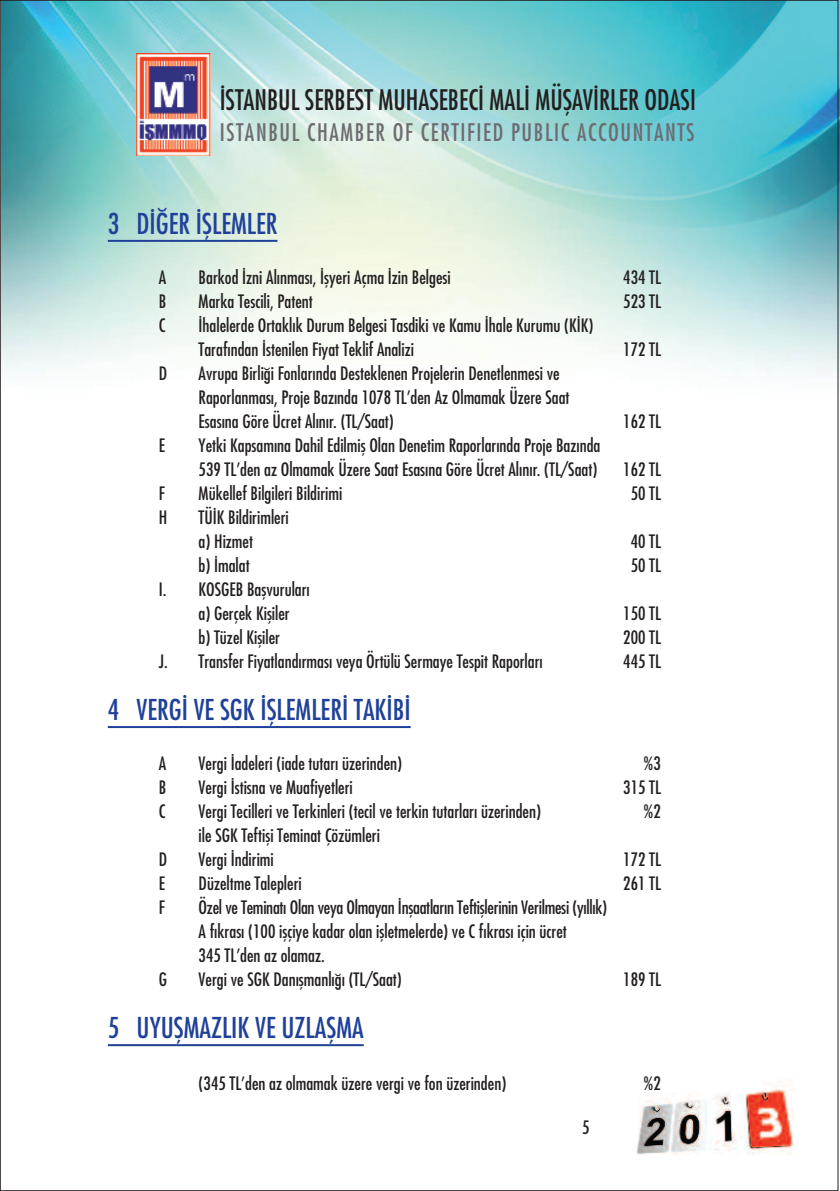
<style>
.page{position:relative;width:840px;height:1191px;background:#fff}
.page>*{position:absolute;margin:0;border:0;box-sizing:border-box;transform-origin:0 0}
.t1{font:28px "Futura Cond Nr Tr";color:#20419a}
.t2{font:27.6px "Futura Cond Nr Tr";color:#231f20;scale:.96 1}
.t3{font:23.6px "Futura Cond Nr Tr";letter-spacing:.07em;color:#6c6d70;scale:.96 1}
.t4{font:18px/24px "Futura Cond Nr Tr";color:#231f20}
</style>
<div class="page">
<img style="left:2px;top:0;width:836px;height:412px">
<img style="left:136px;top:53px;width:74px;height:102px">
<img style="left:636px;top:1081px;width:158px;height:74px">
<hr style="left:108px;top:240px;width:169px;height:2px;background:#20419a">
<hr style="left:108px;top:726px;width:302px;height:2px;background:#20419a">
<hr style="left:108px;top:1044px;width:255px;height:2px;background:#20419a">
<h2 class="t2" style="left:219px;top:90px;width:497px">İSTANBUL SERBEST MUHASEBECİ MALİ MÜŞAVİRLER ODASI</h2>
<h3 class="t3" style="left:219px;top:124px;width:496px">ISTANBUL CHAMBER OF CERTIFIED PUBLIC ACCOUNTANTS</h3>
<h1 class="t1" style="left:108px;top:213px;width:171px">3 DİĞER İŞLEMLER</h1>
<p class="t4" style="left:159px;top:267px;width:9px">A</p>
<p class="t4" style="left:198px;top:267px;width:253px">Barkod İzni Alınması, İşyeri Açma İzin Belgesi</p>
<p class="t4" style="left:623px;top:267px;width:39px">434 TL</p>
<p class="t4" style="left:159px;top:291px;width:9px">B</p>
<p class="t4" style="left:198px;top:291px;width:116px">Marka Tescili, Patent</p>
<p class="t4" style="left:623px;top:291px;width:39px">523 TL</p>
<p class="t4" style="left:159px;top:315px;width:8px">C</p>
<p class="t4" style="left:198px;top:315px;width:396px">İhalelerde Ortaklık Durum Belgesi Tasdiki ve Kamu İhale Kurumu (KİK)<br>Tarafından İstenilen Fiyat Teklif Analizi</p>
<p class="t4" style="left:623px;top:339px;width:39px">172 TL</p>
<p class="t4" style="left:159px;top:363px;width:10px">D</p>
<p class="t4" style="left:198px;top:363px;width:372px">Avrupa Birliği Fonlarında Desteklenen Projelerin Denetlenmesi ve<br>Raporlanması, Proje Bazında 1078 TL’den Az Olmamak Üzere Saat<br>Esasına Göre Ücret Alınır. (TL/Saat)</p>
<p class="t4" style="left:159px;top:435px;width:8px">E</p>
<p class="t4" style="left:198px;top:435px;width:403px">Yetki Kapsamına Dahil Edilmiş Olan Denetim Raporlarında Proje Bazında<br>539 TL’den az Olmamak Üzere Saat Esasına Göre Ücret Alınır. (TL/Saat)</p>
<p class="t4" style="left:623px;top:411px;width:39px">162 TL</p>
<p class="t4" style="left:623px;top:459px;width:39px">162 TL</p>
<p class="t4" style="left:159px;top:483px;width:8px">F</p>
<p class="t4" style="left:198px;top:483px;width:145px">Mükellef Bilgileri Bildirimi</p>
<p class="t4" style="left:630px;top:483px;width:32px">50 TL</p>
<p class="t4" style="left:159px;top:507px;width:10px">H</p>
<p class="t4" style="left:198px;top:507px;width:92px">TÜİK Bildirimleri a) Hizmet</p>
<p class="t4" style="left:630px;top:531px;width:32px">40 TL</p>
<p class="t4" style="left:198px;top:555px;width:53px">b) İmalat</p>
<p class="t4" style="left:630px;top:555px;width:32px">50 TL</p>
<p class="t4" style="left:198px;top:579px;width:113px;text-indent:-40px">I. KOSGEB Başvuruları a) Gerçek Kişiler</p>
<p class="t4" style="left:623px;top:603px;width:39px">150 TL</p>
<p class="t4" style="left:198px;top:627px;width:83px">b) Tüzel Kişiler</p>
<p class="t4" style="left:623px;top:627px;width:39px">200 TL</p>
<p class="t4" style="left:159px;top:651px;width:385px">J. Transfer Fiyatlandırması veya Örtülü Sermaye Tespit Raporları</p>
<p class="t4" style="left:623px;top:651px;width:39px">445 TL</p>
<h1 class="t1" style="left:108px;top:699px;width:304px">4 VERGİ VE SGK İŞLEMLERİ TAKİBİ</h1>
<p class="t4" style="left:159px;top:753px;width:9px">A</p>
<p class="t4" style="left:198px;top:753px;width:205px">Vergi İadeleri (iade tutarı üzerinden)</p>
<p class="t4" style="left:643px;top:753px;width:19px">%3</p>
<p class="t4" style="left:159px;top:777px;width:9px">B</p>
<p class="t4" style="left:198px;top:777px;width:156px">Vergi İstisna ve Muafiyetleri</p>
<p class="t4" style="left:623px;top:777px;width:39px">315 TL</p>
<p class="t4" style="left:159px;top:801px;width:8px">C</p>
<p class="t4" style="left:198px;top:801px;width:344px">Vergi Tecilleri ve Terkinleri (tecil ve terkin tutarları üzerinden)</p>
<p class="t4" style="left:643px;top:801px;width:19px">%2</p>
<p class="t4" style="left:198px;top:825px;width:183px">ile SGK Teftişi Teminat Çözümleri</p>
<p class="t4" style="left:159px;top:849px;width:10px">D</p>
<p class="t4" style="left:198px;top:849px;width:77px">Vergi İndirimi</p>
<p class="t4" style="left:623px;top:849px;width:39px">172 TL</p>
<p class="t4" style="left:159px;top:873px;width:8px">E</p>
<p class="t4" style="left:198px;top:873px;width:104px">Düzeltme Talepleri</p>
<p class="t4" style="left:623px;top:873px;width:39px">261 TL</p>
<p class="t4" style="left:159px;top:897px;width:8px">F</p>
<p class="t4" style="left:198px;top:897px;width:410px">Özel ve Teminatı Olan veya Olmayan İnşaatların Teftişlerinin Verilmesi (yıllık)<br>A fıkrası (100 işçiye kadar olan işletmelerde) ve C fıkrası için ücret<br>345 TL’den az olamaz.</p>
<p class="t4" style="left:159px;top:969px;width:10px">G</p>
<p class="t4" style="left:198px;top:969px;width:204px">Vergi ve SGK Danışmanlığı (TL/Saat)</p>
<p class="t4" style="left:623px;top:969px;width:39px">189 TL</p>
<h1 class="t1" style="left:108px;top:1017px;width:257px">5 UYUŞMAZLIK VE UZLAŞMA</h1>
<p class="t4" style="left:198px;top:1073px;width:309px">(345 TL’den az olmamak üzere vergi ve fon üzerinden)</p>
<p class="t4" style="left:643px;top:1073px;width:19px">%2</p>
<p class="t4" style="left:582px;top:1117px;width:9px">5</p>
</div>
